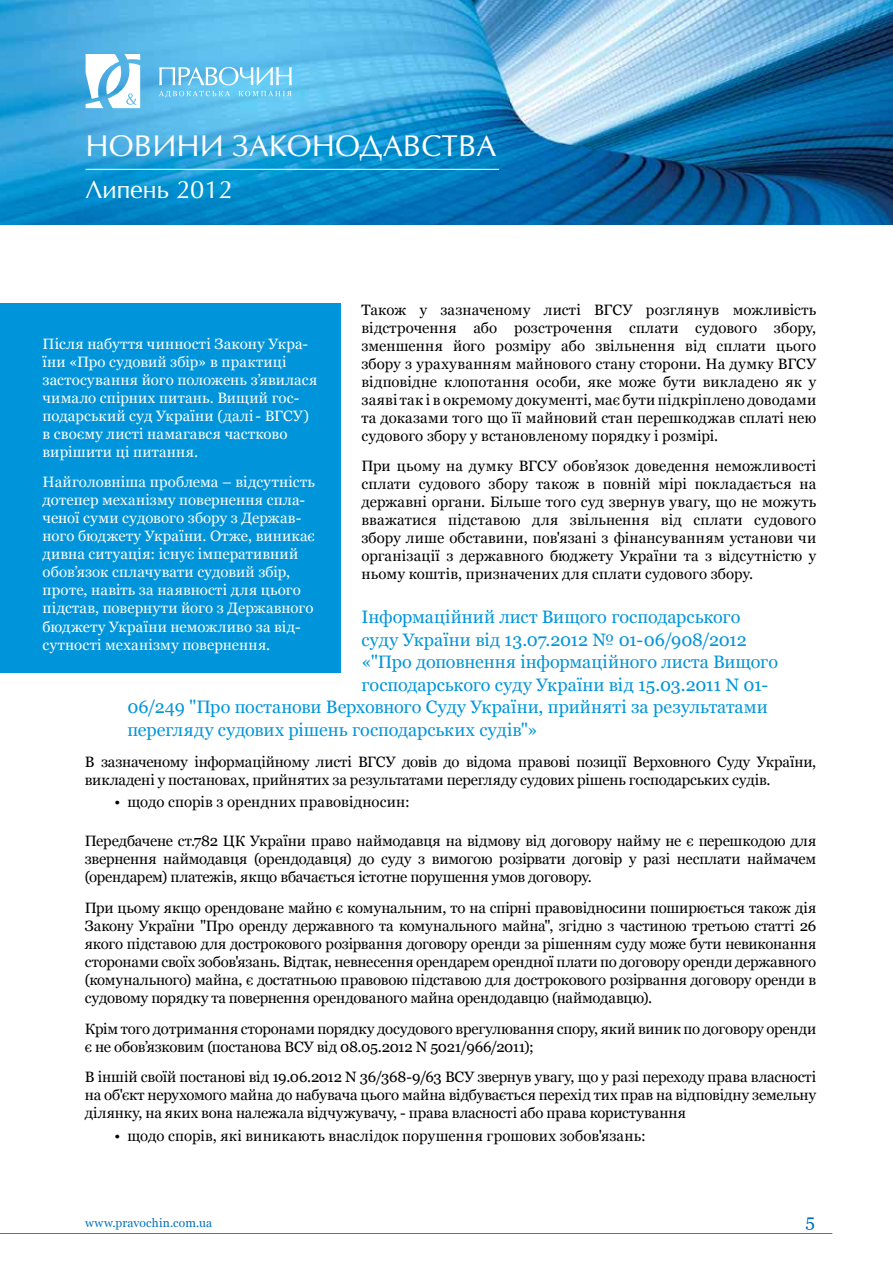
<style>
.page{position:relative;width:893px;height:1263px;background:#fff}
.page>*{position:absolute;margin:0;border:0;box-sizing:border-box;transform-origin:0 0}
.t1{font:28.5px "Opium New";color:#fff}
.t2{font:24px "Opium New";color:#fff}
.t3{font:18px "Georgia";letter-spacing:.005em;color:#0095da}
.t4{font:18px "Georgia";color:#0072bc}
.t5{font:15px/18px "Georgia";color:#000;text-align:justify}
.t6{font:15px/18px "Georgia";letter-spacing:.01em;color:#fff}
.t7{font:12px "Georgia";letter-spacing:.015em;color:#0072bc}
</style>
<div class="page">
<img style="left:0;top:0;width:893px;height:224px">
<svg style="left:86px;top:54px;width:54px;height:54px"></svg>
<svg style="left:159px;top:67px;width:133px;height:30px;background:#83cff2"></svg>
<hr style="left:86px;top:169px;width:413px;height:1px;background:#fff">
<hr style="left:0;top:1233px;width:832px;height:1px;background:#0095da">
<div style="left:0;top:303px;width:340px;height:370px;background:#0095da"></div>
<h1 class="t1" style="left:86px;top:128px;width:412px">НОВИНИ ЗАКОНОДАВСТВА</h1>
<h2 class="t2" style="left:86px;top:175px;width:148px">Липень 2012</h2>
<p class="t5" style="left:361px;top:301px;width:456px">Також у зазначеному листі ВГСУ розглянув можливість відстрочення або розстрочення сплати судового збору, зменшення його розміру або звільнення від сплати цього збору з урахуванням майнового стану сторони. На думку ВГСУ відповідне клопотання особи, яке може бути викладено як у заяві так і в окремому документі, має бути підкріплено доводами та доказами того що її майновий стан перешкоджав сплаті нею судового збору у встановленому порядку і розмірі.</p>
<p class="t5" style="left:361px;top:458px;width:456px">При цьому на думку ВГСУ обов’язок доведення неможливості сплати судового збору також в повній мірі покладається на державні органи. Більше того суд звернув увагу, що не можуть вважатися підставою для звільнення від сплати судового збору лише обставини, пов'язані з фінансуванням установи чи організації з державного бюджету України та з відсутністю у ньому коштів, призначених для сплати судового збору.</p>
<p class="t3" style="left:361px;top:606px;width:381px">Інформаційний лист Вищого господарського</p>
<p class="t3" style="left:361px;top:629px;width:387px">суду України від 13.07.2012 № 01-06/908/2012</p>
<p class="t3" style="left:361px;top:651px;width:418px">«"Про доповнення інформаційного листа Вищого</p>
<p class="t3" style="left:361px;top:674px;width:408px">господарського суду України від 15.03.2011 N 01-</p>
<p class="t3" style="left:127px;top:696px;width:642px">06/249 "Про постанови Верховного Суду України, прийняті за результатами</p>
<p class="t3" style="left:127px;top:719px;width:412px">перегляду судових рішень господарських судів"»</p>
<p class="t5" style="left:85px;top:753px;width:733px">В зазначеному інформаційному листі ВГСУ довів до відома правові позиції Верховного Суду України, викладені у постановах, прийнятих за результатами перегляду судових рішень господарських судів.</p>
<p class="t5" style="left:115px;top:793px;width:297px">• щодо спорів з орендних правовідносин:</p>
<p class="t5" style="left:85px;top:832px;width:733px">Передбачене ст.782 ЦК України право наймодавця на відмову від договору найму не є перешкодою для звернення наймодавця (орендодавця) до суду з вимогою розірвати договір у разі несплати наймачем (орендарем) платежів, якщо вбачається істотне порушення умов договору.</p>
<p class="t5" style="left:85px;top:899px;width:733px">При цьому якщо орендоване майно є комунальним, то на спірні правовідносини поширюється також дія Закону України "Про оренду державного та комунального майна", згідно з частиною третьою статті 26 якого підставою для дострокового розірвання договору оренди за рішенням суду може бути невиконання сторонами своїх зобов'язань. Відтак, невнесення орендарем орендної плати по договору оренди державного (комунального) майна, є достатньою правовою підставою для дострокового розірвання договору оренди в судовому порядку та повернення орендованого майна орендодавцю (наймодавцю).</p>
<p class="t5" style="left:85px;top:1020px;width:733px">Крім того дотримання сторонами порядку досудового врегулювання спору, який виник по договору оренди є не обов’язковим (постанова ВСУ від 08.05.2012 N 5021/966/2011);</p>
<p class="t5" style="left:85px;top:1068px;width:733px">В іншій своїй постанові від 19.06.2012 N 36/368-9/63 ВСУ звернув увагу, що у разі переходу права власності на об'єкт нерухомого майна до набувача цього майна відбувається перехід тих прав на відповідну земельну ділянку, на яких вона належала відчужувачу, - права власності або права користування</p>
<p class="t5" style="left:115px;top:1127px;width:533px">• щодо спорів, які виникають внаслідок порушення грошових зобов'язань:</p>
<p class="t6" style="left:43px;top:335px;width:276px">Після набуття чинності Закону Укра&shy;їни «Про судовий збір» в практиці застосування його положень з’явилася чимало спірних питань. Вищий гос&shy;подарський суд України (далі- ВГСУ) в своєму листі намагався частково вирішити ці питання.</p>
<p class="t6" style="left:43px;top:474px;width:274px">Найголовніша проблема – відсутність дотепер механізму повернення спла&shy;ченої суми судового збору з Держав&shy;ного бюджету України. Отже, виникає дивна ситуація: існує імперативний обов’язок сплачувати судовий збір, проте, навіть за наявності для цього підстав, повернути його з Державного бюджету України неможливо за від&shy;сутності механізму повернення.</p>
<p class="t7" style="left:85px;top:1215px;width:129px">www.pravochin.com.ua</p>
<p class="t4" style="left:805px;top:1210px;width:11px">5</p>
</div>
